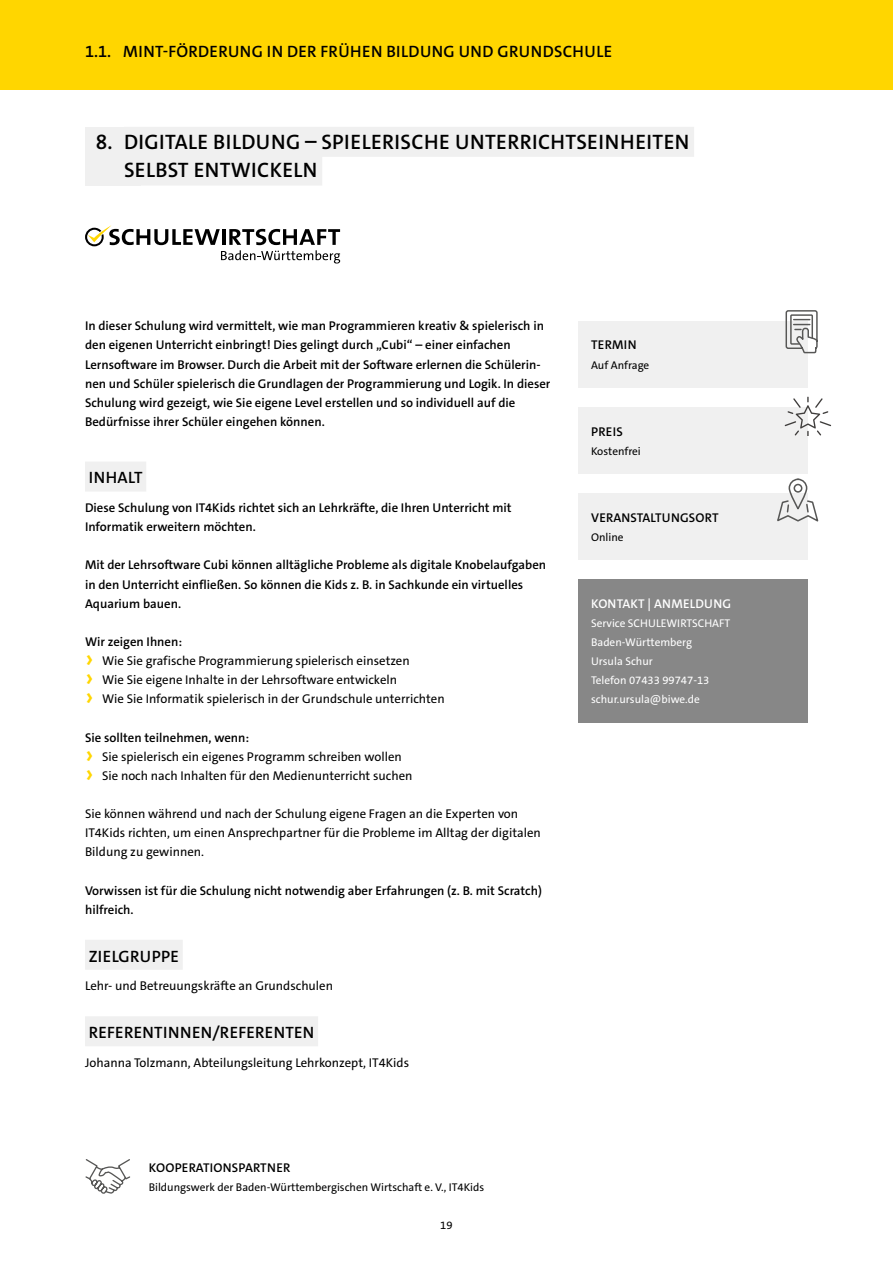
<style>
.page{position:relative;width:893px;height:1263px;background:#fff}
.page>*{position:absolute;margin:0;border:0;box-sizing:border-box;transform-origin:0 0}
.t1{font:600 21px/28.7px "The Sans C5";letter-spacing:.02em;color:#000}
.t2{font:600 16.5px "The Sans C5";letter-spacing:.02em;color:#000}
.t3{font:600 12.75px/19.2px "The Sans C5";color:#000}
.t4{font:12.75px/19.2px "The Sans C5";color:#000}
.t5{font:600 12.75px "The Sans C5";letter-spacing:.02em;color:#000}
.t6{font:600 12.75px "The Sans C5";letter-spacing:.02em;color:#fff}
.t7{font:11.25px/19.2px "The Sans C5";color:#fff}
.t8{font:11.25px "The Sans C5";color:#000}
.s1{font-weight:600}
.s2{font-weight:600;font-size:27px;color:#ffd600}
</style>
<div class="page">
<div style="left:0;top:0;width:893px;height:89px;background:#ffd600"></div>
<div style="left:85px;top:127px;width:55px;height:59px;background:#f0f0f0"></div>
<svg style="left:85px;top:225px;width:255px;height:38px"></svg>
<svg style="left:85px;top:1159px;width:45px;height:35px"></svg>
<div style="left:85px;top:462px;width:61px;height:30px;background:#f0f0f0"></div>
<div style="left:85px;top:940px;width:98px;height:30px;background:#f0f0f0"></div>
<div style="left:85px;top:1016px;width:233px;height:30px;background:#f0f0f0"></div>
<div style="left:124px;top:127px;width:570px;height:30px;background:#f0f0f0"></div>
<div style="left:124px;top:156px;width:198px;height:30px;background:#f0f0f0"></div>
<div style="left:578px;top:321px;width:230px;height:67px;background:#f0f0f0"></div>
<svg style="left:785px;top:310px;width:33px;height:43px"></svg>
<div style="left:578px;top:407px;width:230px;height:67px;background:#f0f0f0"></div>
<svg style="left:785px;top:397px;width:46px;height:38px"></svg>
<div style="left:578px;top:493px;width:230px;height:67px;background:#f0f0f0"></div>
<svg style="left:777px;top:479px;width:41px;height:43px"></svg>
<div style="left:578px;top:579px;width:230px;height:143px;background:#878787"></div>
<p class="t2" style="left:85px;top:41px;width:529px">1.1. MINT-FÖRDERUNG IN DER FRÜHEN BILDUNG UND GRUNDSCHULE</p>
<h1 class="t1" style="left:124px;top:127px;width:567px;text-indent:-28px">8. DIGITALE BILDUNG – SPIELERISCHE UNTERRICHTSEINHEITEN<br>SELBST ENTWICKELN</h1>
<p class="t3" style="left:85px;top:316px;width:467px">In dieser Schulung wird vermittelt, wie man Programmieren kreativ &amp; spielerisch in den eigenen Unterricht einbringt! Dies gelingt durch „Cubi“ – einer einfachen Lernsoftware im Browser. Durch die Arbeit mit der Software erlernen die Schülerin&shy;nen und Schüler spielerisch die Grundlagen der Programmierung und Logik. In dieser Schulung wird gezeigt, wie Sie eigene Level erstellen und so individuell auf die Bedürfnisse ihrer Schüler eingehen können.</p>
<p class="t2" style="left:89px;top:467px;width:55px">INHALT</p>
<p class="t3" style="left:85px;top:498px;width:428px">Diese Schulung von IT4Kids richtet sich an Lehrkräfte, die Ihren Unterricht mit<br>Informatik erweitern möchten.</p>
<p class="t3" style="left:85px;top:556px;width:463px">Mit der Lehrsoftware Cubi können alltägliche Probleme als digitale Knobelaufgaben in den Unterricht einfließen. So können die Kids z. B. in Sachkunde ein virtuelles<br>Aquarium bauen.</p>
<p class="t4" style="left:85px;top:632px;width:361px"><span class="s1">Wir zeigen Ihnen:<br></span><span class="s2">›</span> Wie Sie grafische Programmierung spielerisch einsetzen<br><span class="s2">›</span> Wie Sie eigene Inhalte in der Lehrsoftware entwickeln<br><span class="s2">›</span> Wie Sie Informatik spielerisch in der Grundschule unterrichten</p>
<p class="t4" style="left:85px;top:728px;width:329px"><span class="s1">Sie sollten teilnehmen, wenn:<br></span><span class="s2">›</span> Sie spielerisch ein eigenes Programm schreiben wollen <span class="s2">›</span> Sie noch nach Inhalten für den Medienunterricht suchen</p>
<p class="t4" style="left:85px;top:804px;width:457px">Sie können während und nach der Schulung eigene Fragen an die Experten von<br>IT4Kids richten, um einen Ansprechpartner für die Probleme im Alltag der digitalen<br>Bildung zu gewinnen.</p>
<p class="t3" style="left:85px;top:881px;width:458px">Vorwissen ist für die Schulung nicht notwendig aber Erfahrungen (z. B. mit Scratch) hilfreich.</p>
<p class="t2" style="left:89px;top:945px;width:92px">ZIELGRUPPE</p>
<p class="t4" style="left:85px;top:976px;width:250px">Lehr- und Betreuungskräfte an Grundschulen</p>
<p class="t2" style="left:89px;top:1022px;width:227px">REFERENTINNEN/REFERENTEN</p>
<p class="t4" style="left:85px;top:1053px;width:326px">Johanna Tolzmann, Abteilungsleitung Lehrkonzept, IT4Kids</p>
<p class="t5" style="left:149px;top:1159px;width:143px">KOOPERATIONSPARTNER</p>
<p class="t8" style="left:149px;top:1180px;width:337px">Bildungswerk der Baden-Württembergischen Wirtschaft e. V., IT4Kids</p>
<p class="t8" style="left:440px;top:1218px;width:14px">19</p>
<p class="t3" style="left:591px;top:336px;width:47px">TERMIN</p>
<p class="t8" style="left:591px;top:357px;width:60px">Auf Anfrage</p>
<p class="t3" style="left:591px;top:422px;width:33px">PREIS</p>
<p class="t8" style="left:591px;top:444px;width:51px">Kostenfrei</p>
<p class="t5" style="left:591px;top:509px;width:129px">VERANSTALTUNGSORT</p>
<p class="t8" style="left:591px;top:530px;width:34px">Online</p>
<p class="t6" style="left:591px;top:595px;width:141px">KONTAKT | ANMELDUNG</p>
<p class="t7" style="left:591px;top:613px;width:141px">Service SCHULEWIRTSCHAFT<br>Baden-Württemberg<br>Ursula Schur<br>Telefon 07433 99747-13 schur.ursula@biwe.de</p>
</div>
